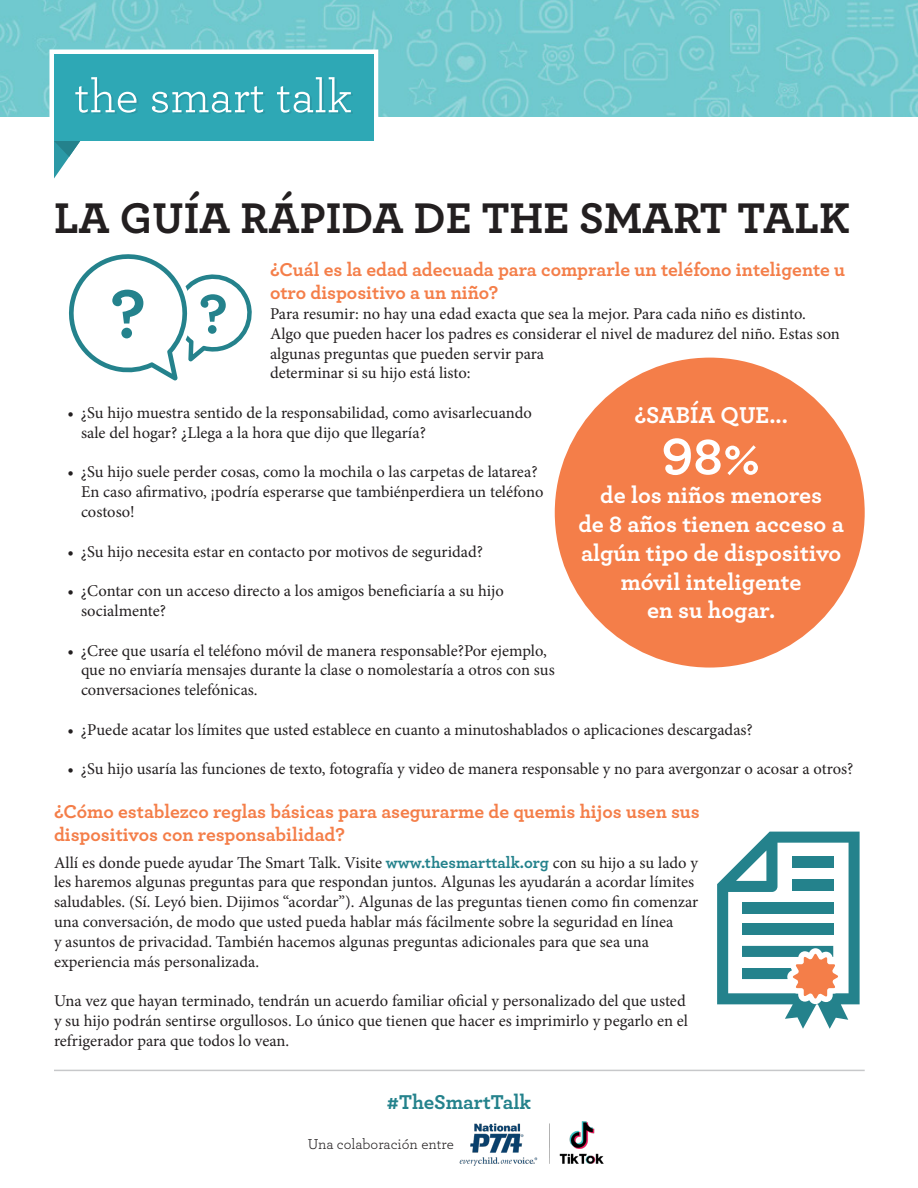
<style>
.page{position:relative;width:918px;height:1188px;background:#fff}
.page>*{position:absolute;margin:0;border:0;box-sizing:border-box;transform-origin:0 0}
.t1{font:700 54px "Archer Pro";color:#fff}
.t2{font:700 45px "Archer Pro";color:#231f20}
.t3{font:700 24px/28.8px "Archer Pro";color:#fff;text-align:center}
.t4{font:700 21px "Archer Pro";color:#24828c}
.t5{font:700 19.5px/23.4px "Archer Pro";color:#f47e49}
.t6{font:16.5px/19.8px "Minion Pro";color:#231f20}
.t7{font:14.85px "Archer Pro";color:#231f20}
.s1{font-family:"Archer Pro";font-weight:700;color:#24828c}
</style>
<div class="page">
<img style="left:0;top:0;width:918px;height:116px">
<svg style="left:38px;top:47px;width:343px;height:132px"></svg>
<hr style="left:54px;top:1070px;width:811px;height:1px;background:#c7c8ca">
<img style="left:459px;top:1121px;width:145px;height:45px">
<svg style="left:69px;top:254px;width:183px;height:127px"></svg>
<div style="left:555px;top:358px;width:310px;height:310px;background:#f47e49;border-radius:50%"></div>
<svg style="left:717px;top:832px;width:143px;height:197px"></svg>
<p class="t2" style="left:54px;top:182px;width:797px">LA GUÍA RÁPIDA DE THE SMART TALK</p>
<p class="t5" style="left:270px;top:256px;width:577px">¿Cuál es la edad adecuada para comprarle un teléfono inteligente u otro dispositivo a un niño?</p>
<p class="t6" style="left:270px;top:304px;width:571px">Para resumir: no hay una edad exacta que sea la mejor. Para cada niño es distinto.<br>Algo que pueden hacer los padres es considerar el nivel de madurez del niño. Estas son algunas preguntas que pueden servir para<br>determinar si su hijo está listo:</p>
<p class="t6" style="left:81px;top:403px;width:452px;text-indent:-14px">• ¿Su hijo muestra sentido de la responsabilidad, como avisarlecuando sale del hogar? ¿Llega a la hora que dijo que llegaría?</p>
<p class="t6" style="left:81px;top:462px;width:464px;text-indent:-14px">• ¿Su hijo suele perder cosas, como la mochila o las carpetas de latarea?<br>En caso afirmativo, ¡podría esperarse que tambiénperdiera un teléfono costoso!</p>
<p class="t6" style="left:67px;top:541px;width:417px">• ¿Su hijo necesita estar en contacto por motivos de seguridad?</p>
<p class="t6" style="left:81px;top:581px;width:424px;text-indent:-14px">• ¿Contar con un acceso directo a los amigos beneficiaría a su hijo socialmente?</p>
<p class="t6" style="left:81px;top:640px;width:475px;text-indent:-14px">• ¿Cree que usaría el teléfono móvil de manera responsable?Por ejemplo, que no enviaría mensajes durante la clase o nomolestaría a otros con sus conversaciones telefónicas.</p>
<p class="t6" style="left:67px;top:720px;width:687px">• ¿Puede acatar los límites que usted establece en cuanto a minutoshablados o aplicaciones descargadas?</p>
<p class="t6" style="left:67px;top:759px;width:787px">• ¿Su hijo usaría las funciones de texto, fotografía y video de manera responsable y no para avergonzar o acosar a otros?</p>
<p class="t5" style="left:54px;top:798px;width:647px">¿Cómo establezco reglas básicas para asegurarme de quemis hijos usen sus dispositivos con responsabilidad?</p>
<p class="t6" style="left:54px;top:852px;width:646px">Allí es donde puede ayudar The Smart Talk. Visite <span class="s1">www.thesmarttalk.org</span> con su hijo a su lado y les haremos algunas preguntas para que respondan juntos. Algunas les ayudarán a acordar límites saludables. (Sí. Leyó bien. Dijimos “acordar”). Algunas de las preguntas tienen como fin comenzar una conversación, de modo que usted pueda hablar más fácilmente sobre la seguridad en línea<br>y asuntos de privacidad. También hacemos algunas preguntas adicionales para que sea una experiencia más personalizada.</p>
<p class="t6" style="left:54px;top:991px;width:635px">Una vez que hayan terminado, tendrán un acuerdo familiar oficial y personalizado del que usted y su hijo podrán sentirse orgullosos. Lo único que tienen que hacer es imprimirlo y pegarlo en el refrigerador para que todos lo vean.</p>
<p class="t3" style="left:635px;top:399px;width:155px">¿SABÍA QUE...</p>
<p class="t1" style="left:662px;top:414px;width:100px">98%</p>
<p class="t3" style="left:600px;top:479px;width:223px">de los niños menores</p>
<p class="t3" style="left:579px;top:508px;width:267px">de 8 años tienen acceso a algún tipo de dispositivo móvil inteligente</p>
<p class="t3" style="left:647px;top:594px;width:129px">en su hogar.</p>
<p class="t4" style="left:387px;top:1085px;width:146px">#TheSmartTalk</p>
<p class="t7" style="left:308px;top:1134px;width:147px">Una colaboración entre</p>
</div>
